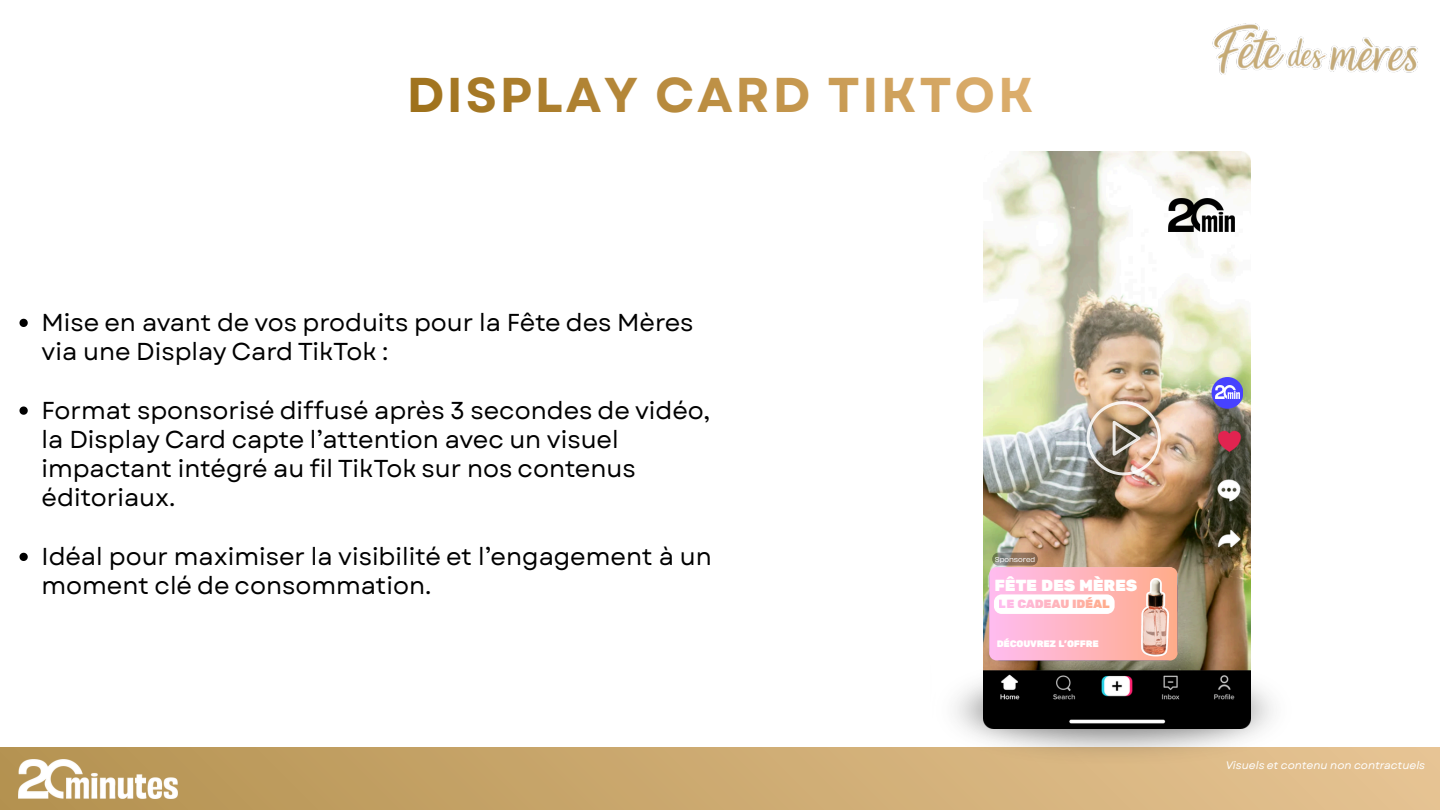
<style>
.page{position:relative;width:1440px;height:810px;background:#fff}
.page>*{position:absolute;margin:0;border:0;box-sizing:border-box;transform-origin:0 0}
.t1{font:24.4px/29.2px "Garet";color:#000}
.t2{font:16px "Rubik One";letter-spacing:-.025em;color:#fff}
.t3{font:italic 10.9px "Garet";color:#fff}
.t4{font:9.3px "Rubik One";letter-spacing:-.025em;color:#fff}
.t5{font:6.5px "Obviously";color:#fff}
</style>
<div class="page">
<div style="left:0;top:748px;width:1440px;height:62px;background:linear-gradient(to right,#b59353,#e6c392)"></div>
<img style="left:19px;top:759px;width:159px;height:39px">
<img style="left:1212px;top:23px;width:206px;height:52px">
<img style="left:930px;top:657px;width:367px;height:107px">
<img style="left:983px;top:151px;width:267px;height:578px">
<img style="left:983px;top:644px;width:90px;height:23px">
<img style="left:991px;top:660px;width:67px;height:4px">
<img style="left:1038px;top:660px;width:39px;height:1px">
<div style="left:992px;top:553px;width:46px;height:13px;background:#000;border-radius:7px;opacity:.35"></div>
<div style="left:989px;top:567px;width:189px;height:93px;background:linear-gradient(to right,#ffbcf0,#ffac89)"></div>
<img style="left:1135px;top:578px;width:35px;height:80px">
<svg style="left:1134px;top:593px;width:29px;height:21px"></svg>
<svg style="left:983px;top:575px;width:151px;height:59px"></svg>
<img style="left:1168px;top:198px;width:66px;height:33px">
<svg style="left:1212px;top:377px;width:31px;height:32px"></svg>
<img style="left:1215px;top:386px;width:25px;height:12px">
<img style="left:1087px;top:401px;width:74px;height:74px">
<svg style="left:19px;top:319px;width:9px;height:8px"></svg>
<svg style="left:19px;top:407px;width:9px;height:8px"></svg>
<svg style="left:19px;top:553px;width:9px;height:8px"></svg>
<h2 class="t1" style="left:42px;top:308px;width:654px">Mise en avant de vos produits pour la Fête des Mères via une Display Card TikTok :</h2>
<h2 class="t1" style="left:42px;top:395px;width:670px">Format sponsorisé diffusé après 3 secondes de vidéo, la Display Card capte l’attention avec un visuel impactant intégré au fil TikTok sur nos contenus éditoriaux.</h2>
<h2 class="t1" style="left:42px;top:542px;width:672px">Idéal pour maximiser la visibilité et l’engagement à un moment clé de consommation.</h2>
<p class="t5" style="left:995px;top:554px;width:42px">Sponsored</p>
<p class="t2" style="left:995px;top:576px;width:144px">FÊTE DES MÈRES</p>
<p class="t4" style="left:997px;top:638px;width:104px">DÉCOUVREZ L’OFFRE</p>
<p class="t3" style="left:1226px;top:758px;width:201px">Visuels et contenu non contractuels</p>
</div>
